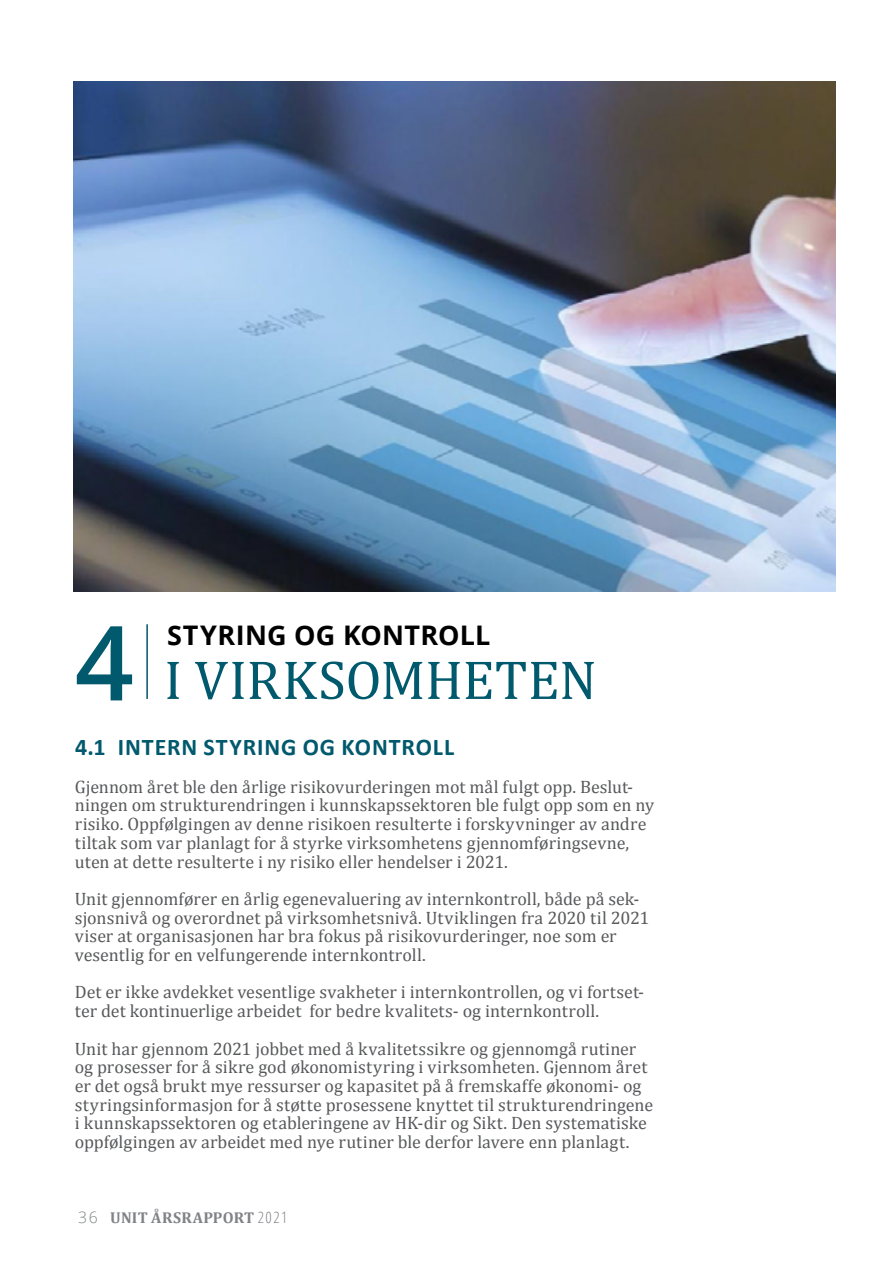
<style>
.page{position:relative;width:893px;height:1263px;background:#fff}
.page>*{position:absolute;margin:0;border:0;box-sizing:border-box;transform-origin:0 0}
.Tema{font:600 103.5px "Open Sans";color:#00596d}
.Tema-2{font:55.5px "Cambria";letter-spacing:-.01em;color:#00596d}
.Tema-3{font:700 27px "Open Sans";letter-spacing:.005em;color:#000}
.h1_overskrift{font:700 24px "Calibri";letter-spacing:.04em;color:#00596d}
.Innledning{font:18px/18.8px "Cambria";color:#58595b}
.t1{font:700 15.75px "Cambria";letter-spacing:.015em;color:#808285}
.s1{font-family:"Open Sans";font-weight:300}
.s2{font-family:"Open Sans";font-weight:300;font-stretch:condensed}
</style>
<div class="page">
<img style="left:74px;top:82px;width:762px;height:509px">
<hr style="left:146px;top:624px;width:2px;height:75px;background:#005568">
<p class="Tema" style="left:75px;top:592px;width:61px">4</p>
<p class="Tema-3" style="left:167px;top:616px;width:325px">STYRING OG KONTROLL</p>
<p class="Tema-2" style="left:164px;top:647px;width:434px">I VIRKSOMHETEN</p>
<h1 class="h1_overskrift" style="left:75px;top:730px;width:380px">4.1 INTERN STYRING OG KONTROLL</h1>
<p class="Innledning" style="left:75px;top:777px;width:581px">Gjennom året ble den årlige risikovurderingen mot mål fulgt opp. Beslut&shy;ningen om strukturendringen i kunnskapssektoren ble fulgt opp som en ny risiko. Oppfølgingen av denne risikoen resulterte i forskyvninger av andre tiltak som var planlagt for å styrke virksomhetens gjennomføringsevne, uten at dette resulterte i ny risiko eller hendelser i 2021.</p>
<p class="Innledning" style="left:75px;top:889px;width:576px">Unit gjennomfører en årlig egenevaluering av internkontroll, både på sek&shy;sjonsnivå og overordnet på virksomhetsnivå. Utviklingen fra 2020 til 2021 viser at organisasjonen har bra fokus på risikovurderinger, noe som er vesentlig for en velfungerende internkontroll.</p>
<p class="Innledning" style="left:75px;top:983px;width:571px">Det er ikke avdekket vesentlige svakheter i internkontrollen, og vi fortset&shy;ter det kontinuerlige arbeidet for bedre kvalitets- og internkontroll.</p>
<p class="Innledning" style="left:75px;top:1039px;width:580px">Unit har gjennom 2021 jobbet med å kvalitetssikre og gjennomgå rutiner og prosesser for å sikre god økonomistyring i virksomheten. Gjennom året er det også brukt mye ressurser og kapasitet på å fremskaffe økonomi- og styringsinformasjon for å støtte prosessene knyttet til strukturendringene i kunnskapssektoren og etableringene av HK-dir og Sikt. Den systematiske oppfølgingen av arbeidet med nye rutiner ble derfor lavere enn planlagt.</p>
<p class="t1" style="left:78px;top:1206px;width:211px"><span class="s1">36</span> UNIT ÅRSRAPPORT <span class="s2">2021</span></p>
</div>
